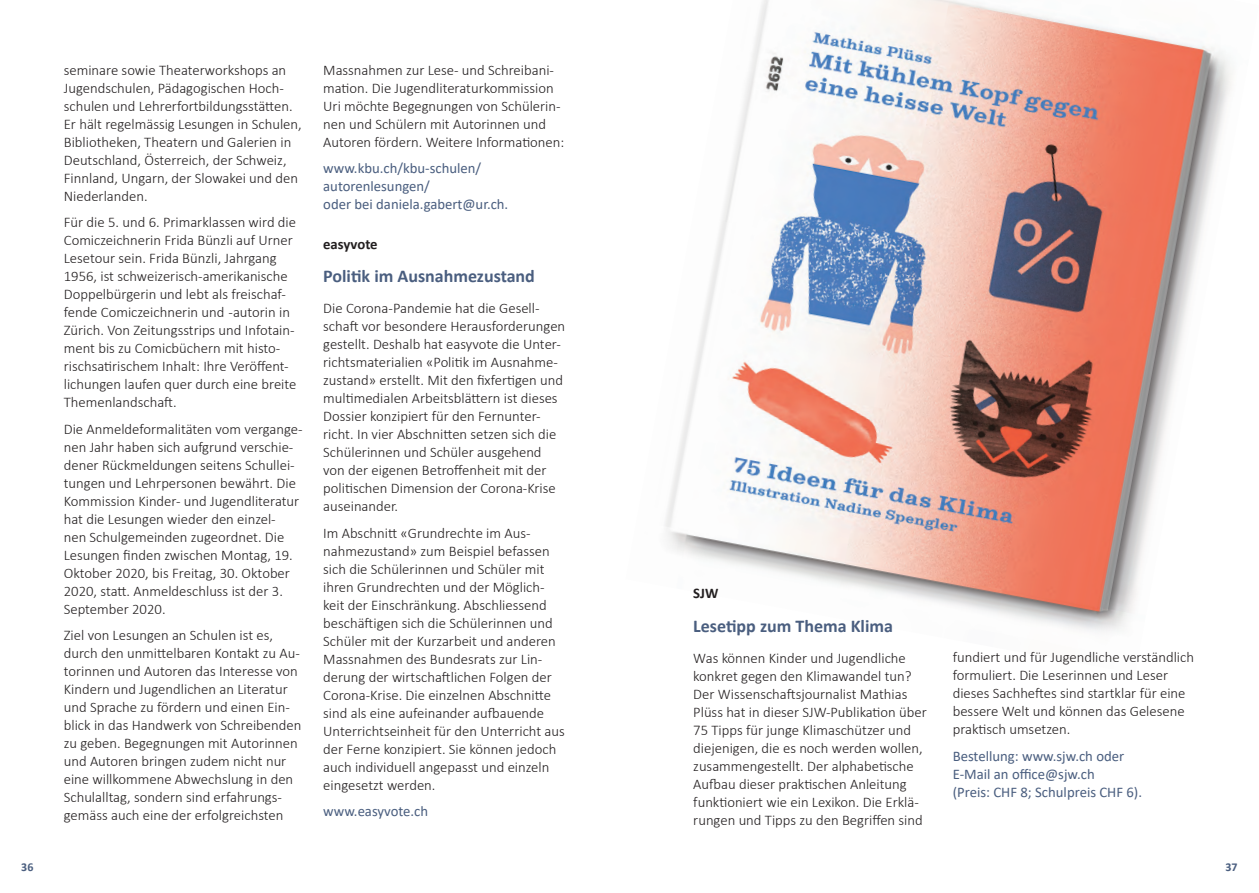
<style>
.page{position:relative;width:1259px;height:893px;background:#fff}
.page>*{position:absolute;margin:0;border:0;box-sizing:border-box;transform-origin:0 0}
.t1{font:700 18px "Calibri";color:#4a5e7f}
.t2{font:300 14.7px/18px "Calibri";color:#231f20}
.t3{font:14.7px/18px "Calibri";color:#4a5e7f}
.t4{font:700 14.7px "Calibri";color:#231f20}
.t5{font:700 12px "Calibri";color:#4a5e7f}
</style>
<div class="page">
<img style="left:665px;top:0;width:567px;height:632px">
<p class="t2" style="left:64px;top:61px;width:239px">seminare sowie Theaterworkshops an Jugendschulen, Pädagogischen Hoch&shy;schulen und Lehrerfortbildungsstätten.<br>Er hält regelmässig Lesungen in Schulen, Bibliotheken, Theatern und Galerien in Deutschland, Österreich, der Schweiz, Finnland, Ungarn, der Slowakei und den Niederlanden.</p>
<p class="t2" style="left:64px;top:213px;width:234px">Für die 5. und 6. Primarklassen wird die Comiczeichnerin Frida Bünzli auf Urner Lesetour sein. Frida Bünzli, Jahrgang 1956, ist schweizerisch-amerikanische Doppelbürgerin und lebt als freischaf&shy;fende Comiczeichnerin und -autorin in Zürich. Von Zeitungsstrips und Infotain&shy;ment bis zu Comicbüchern mit histo&shy;rischsatirischem Inhalt: Ihre Veröffent&shy;lichungen laufen quer durch eine breite Themenlandschaft.</p>
<p class="t2" style="left:64px;top:420px;width:240px">Die Anmeldeformalitäten vom vergange&shy;nen Jahr haben sich aufgrund verschie&shy;dener Rückmeldungen seitens Schullei&shy;tungen und Lehrpersonen bewährt. Die Kommission Kinder- und Jugendliteratur hat die Lesungen wieder den einzel-<br>nen Schulgemeinden zugeordnet. Die Lesungen finden zwischen Montag, 19.<br>Oktober 2020, bis Freitag, 30. Oktober 2020, statt. Anmeldeschluss ist der 3.<br>September 2020.</p>
<p class="t2" style="left:64px;top:626px;width:239px">Ziel von Lesungen an Schulen ist es, durch den unmittelbaren Kontakt zu Au&shy;torinnen und Autoren das Interesse von Kindern und Jugendlichen an Literatur und Sprache zu fördern und einen Ein&shy;blick in das Handwerk von Schreibenden zu geben. Begegnungen mit Autorinnen und Autoren bringen zudem nicht nur eine willkommene Abwechslung in den Schulalltag, sondern sind erfahrungs&shy;gemäss auch eine der erfolgreichsten</p>
<p class="t2" style="left:323px;top:61px;width:243px">Massnahmen zur Lese- und Schreibani&shy;mation. Die Jugendliteraturkommission Uri möchte Begegnungen von Schülerin&shy;nen und Schülern mit Autorinnen und Autoren fördern. Weitere Informationen:</p>
<p class="t3" style="left:323px;top:159px;width:187px">www.kbu.ch/kbu-schulen/ autorenlesungen/<br>oder bei daniela.gabert@ur.ch.</p>
<p class="t4" style="left:323px;top:233px;width:56px">easyvote</p>
<p class="t1" style="left:323px;top:264px;width:213px">Politik im Ausnahmezustand</p>
<p class="t2" style="left:323px;top:299px;width:243px">Die Corona-Pandemie hat die Gesell&shy;schaft vor besondere Herausforderungen gestellt. Deshalb hat easyvote die Unter&shy;richtsmaterialien «Politik im Ausnahme&shy;zustand» erstellt. Mit den fixfertigen und multimedialen Arbeitsblättern ist dieses Dossier konzipiert für den Fernunter&shy;richt. In vier Abschnitten setzen sich die Schülerinnen und Schüler ausgehend von der eigenen Betroffenheit mit der politischen Dimension der Corona-Krise auseinander.</p>
<p class="t2" style="left:323px;top:524px;width:243px">Im Abschnitt «Grundrechte im Aus&shy;nahmezustand» zum Beispiel befassen sich die Schülerinnen und Schüler mit ihren Grundrechten und der Möglich&shy;keit der Einschränkung. Abschliessend beschäftigen sich die Schülerinnen und Schüler mit der Kurzarbeit und anderen Massnahmen des Bundesrats zur Lin&shy;derung der wirtschaftlichen Folgen der Corona-Krise. Die einzelnen Abschnitte sind als eine aufeinander aufbauende Unterrichtseinheit für den Unterricht aus der Ferne konzipiert. Sie können jedoch auch individuell angepasst und einzeln eingesetzt werden.</p>
<p class="t3" style="left:323px;top:802px;width:106px">www.easyvote.ch</p>
<p class="t4" style="left:693px;top:583px;width:27px">SJW</p>
<p class="t1" style="left:693px;top:613px;width:201px">Lesetipp zum Thema Klima</p>
<p class="t2" style="left:693px;top:649px;width:235px">Was können Kinder und Jugendliche konkret gegen den Klimawandel tun?<br>Der Wissenschaftsjournalist Mathias Plüss hat in dieser SJW-Publikation über 75 Tipps für junge Klimaschützer und diejenigen, die es noch werden wollen, zusammengestellt. Der alphabetische Aufbau dieser praktischen Anleitung funktioniert wie ein Lexikon. Die Erklä&shy;rungen und Tipps zu den Begriffen sind</p>
<p class="t2" style="left:952px;top:648px;width:243px">fundiert und für Jugendliche verständlich formuliert. Die Leserinnen und Leser dieses Sachheftes sind startklar für eine bessere Welt und können das Gelesene praktisch umsetzen.</p>
<p class="t3" style="left:952px;top:746px;width:191px">Bestellung: www.sjw.ch oder<br>E-Mail an office@sjw.ch<br>(Preis: CHF 8; Schulpreis CHF 6).</p>
<p class="t5" style="left:21px;top:859px;width:14px">36</p>
<p class="t5" style="left:1225px;top:859px;width:14px">37</p>
</div>
